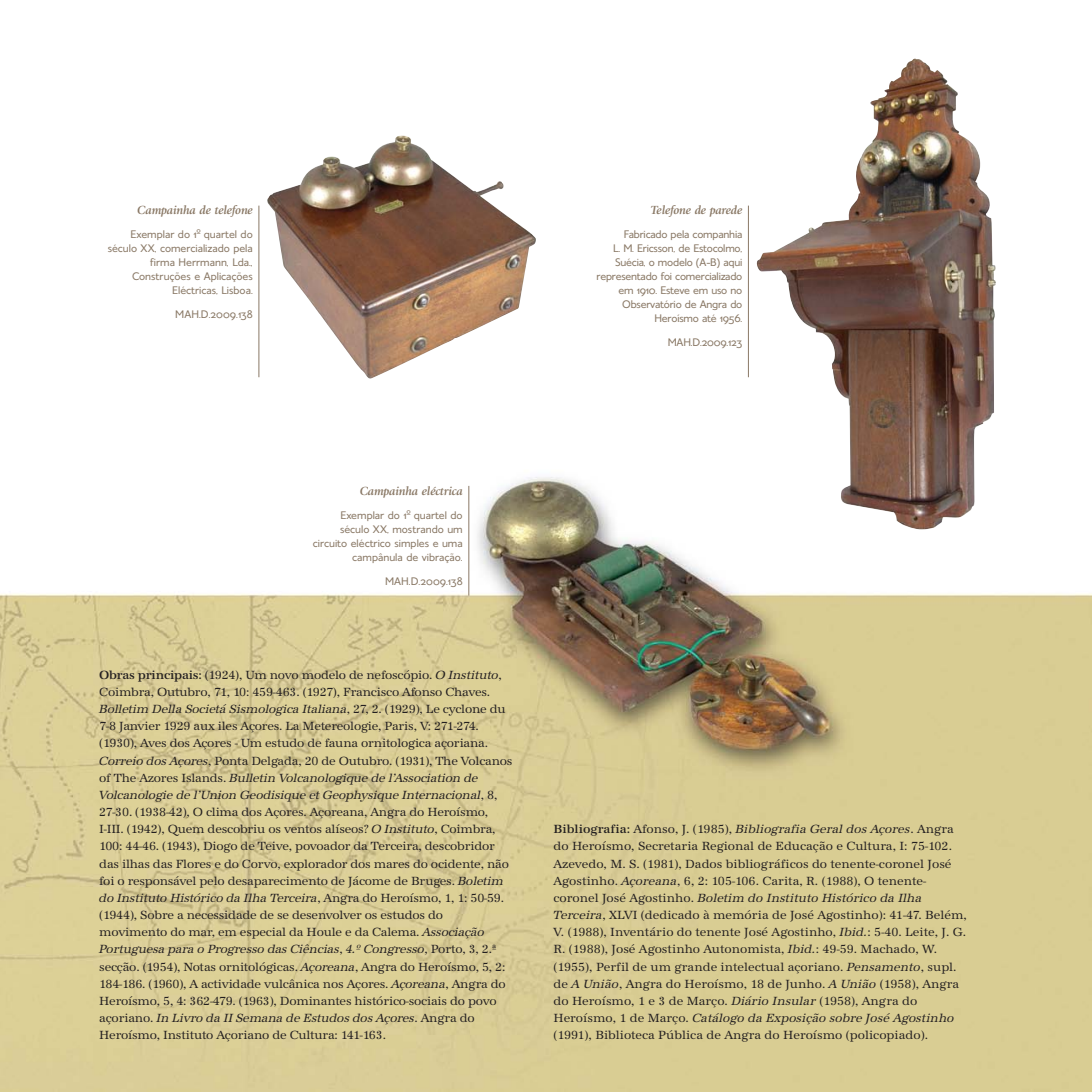
<style>
.page{position:relative;width:1092px;height:1092px;background:#fff}
.page>*{position:absolute;margin:0;border:0;box-sizing:border-box;transform-origin:0 0}
.t1{font:12.25px/17.2px "URW Antiqua T";letter-spacing:-.015em;color:#231f20}
.t2{font:12.25px/17.2px "URW Antiqua T Regu Obli";letter-spacing:-.015em;color:#231f20}
.t3{font:italic 700 12.25px "Giovanni";letter-spacing:-.015em;color:#8a7966}
.t4{font:11.38px/14px "Esans Alt";color:#8a7966;text-align:right}
.t5{font:11.38px/14px "Esans Alt";letter-spacing:-.02em;color:#8a7966;text-align:right}
.s1{font-family:"Futura"}
.s2{font-weight:500}
.s3{font-family:"URW Antiqua T Regu Obli"}
.s4{font-family:"URW Antiqua T"}
.s5{font-family:"URW Antiqua T";font-weight:500}
</style>
<div class="page">
<img style="left:0;top:205px;width:1091px;height:886px">
<img style="left:267px;top:135px;width:269px;height:244px">
<img style="left:756px;top:58px;width:239px;height:472px">
<hr style="left:748px;top:205px;width:1px;height:172px;background:#8a7966">
<hr style="left:258px;top:205px;width:1px;height:172px;background:#8a7966">
<hr style="left:468px;top:486px;width:1px;height:109px;background:#8a7966">
<p class="t3" style="left:137px;top:205px;width:117px">Campainha de telefone</p>
<p class="t4" style="left:108px;top:228px;width:147px">Exemplar do 1<span class="s1">º</span> quartel do século XX, comercializado pela firma Herrmann, Lda.,<br>Construções e Aplicações<br>Eléctricas, Lisboa.</p>
<p class="t4" style="left:175px;top:308px;width:79px">MAH.D.2009.138</p>
<p class="t3" style="left:651px;top:205px;width:93px">Telefone de parede</p>
<p class="t5" style="left:596px;top:228px;width:147px">Fabricado pela companhia<br>L. M. Ericsson, de Estocolmo,<br>Suécia, o modelo (A-B) aqui representado foi comercializado em 1910. Esteve em uso no<br>Observatório de Angra do<br>Heroísmo até 1956.</p>
<p class="t5" style="left:667px;top:336px;width:76px">MAH.D.2009.123</p>
<p class="t3" style="left:359px;top:486px;width:105px">Campainha eléctrica</p>
<p class="t4" style="left:313px;top:509px;width:151px">Exemplar do 1<span class="s1">º</span> quartel do século XX, mostrando um circuito eléctrico simples e uma campânula de vibração.</p>
<p class="t4" style="left:385px;top:575px;width:79px">MAH.D.2009.138</p>
<p class="t1" style="left:99px;top:666px;width:404px"><span class="s2">Obras principais:</span> (1924), Um novo modelo de nefoscópio. <span class="s3">O Instituto</span>,<br>Coimbra, Outubro, 71, 10: 459-463. (1927), Francisco Afonso Chaves.</p>
<p class="t2" style="left:99px;top:700px;width:408px">Bolletim Della Societá Sismologica Italiana<span class="s4">, 27, 2. (1929), Le cyclone du</span></p>
<p class="t1" style="left:99px;top:717px;width:415px">7-8 Janvier 1929 aux iles Açores. La Metereologie, Paris, V: 271-274. (1930), Aves dos Açores - Um estudo de fauna ornitologica açoriana.<br><span class="s3">Correio dos Açores</span>, Ponta Delgada, 20 de Outubro. (1931), The Volcanos</p>
<p class="t2" style="left:99px;top:769px;width:399px"><span class="s4">of The Azores Islands.</span> Bulletin Volcanologique de l’Association de<br>Volcanologie de l’Union Geodisique et Geophysique Internacional<span class="s4">, 8,</span></p>
<p class="t1" style="left:99px;top:803px;width:411px">27-30. (1938-42), O clima dos Açores. Açoreana, Angra do Heroísmo, I-III. (1942), Quem descobriu os ventos alíseos? <span class="s3">O Instituto</span>, Coimbra, 100: 44-46. (1943), Diogo de Teive, povoador da Terceira, descobridor das ilhas das Flores e do Corvo, explorador dos mares do ocidente, não foi o responsável pelo desaparecimento de Jácome de Bruges. <span class="s3">Boletim</span></p>
<p class="t2" style="left:99px;top:889px;width:406px">do Instituto Histórico da Ilha Terceira<span class="s4">, Angra do Heroísmo, 1, 1: 50-59.</span></p>
<p class="t1" style="left:99px;top:906px;width:387px">(1944), Sobre a necessidade de se desenvolver os estudos do movimento do mar, em especial da Houle e da Calema. <span class="s3">Associação</span></p>
<p class="t2" style="left:99px;top:940px;width:399px">Portuguesa para o Progresso das Ciências<span class="s4">,</span> 4.º Congresso<span class="s4">, Porto, 3, 2.ª</span></p>
<p class="t1" style="left:99px;top:957px;width:408px;text-align:justify">secção. (1954), Notas ornitológicas. <span class="s3">Açoreana</span>, Angra do Heroísmo, 5, 2:<br>184-186. (1960), A actividade vulcânica nos Açores. <span class="s3">Açoreana</span>, Angra do Heroísmo, 5, 4: 362-479. (1963), Dominantes histórico-sociais do povo</p>
<p class="t2" style="left:99px;top:1009px;width:377px"><span class="s4">açoriano.</span> In Livro da II Semana de Estudos dos Açores<span class="s4">. Angra do</span></p>
<p class="t1" style="left:99px;top:1026px;width:288px">Heroísmo, Instituto Açoriano de Cultura: 141-163.</p>
<p class="t2" style="left:553px;top:820px;width:402px"><span class="s5">Bibliografia:</span> <span class="s4">Afonso, J. (1985),</span> Bibliografia Geral dos Açores<span class="s4">. Angra</span></p>
<p class="t1" style="left:553px;top:837px;width:400px;text-align:justify">do Heroísmo, Secretaria Regional de Educação e Cultura, I: 75-102.<br>Azevedo, M. S. (1981), Dados bibliográficos do tenente-coronel José Agostinho. <span class="s3">Açoreana</span>, 6, 2: 105-106. Carita, R. (1988), O tenente-</p>
<p class="t2" style="left:553px;top:889px;width:370px"><span class="s4">coronel José Agostinho.</span> Boletim do Instituto Histórico da Ilha</p>
<p class="t1" style="left:553px;top:906px;width:415px"><span class="s3">Terceira</span>, XLVI (dedicado à memória de José Agostinho): 41-47. Belém, V. (1988), Inventário do tenente José Agostinho, <span class="s3">Ibid.</span>: 5-40. Leite, J. G.<br>R. (1988), José Agostinho Autonomista, <span class="s3">Ibid.</span>: 49-59. Machado, W. (1955), Perfil de um grande intelectual açoriano. <span class="s3">Pensamento</span>, supl. de <span class="s3">A União</span>, Angra do Heroísmo, 18 de Junho. <span class="s3">A União</span> (1958), Angra do Heroísmo, 1 e 3 de Março. <span class="s3">Diário Insular</span> (1958), Angra do</p>
<p class="t2" style="left:553px;top:1009px;width:402px"><span class="s4">Heroísmo, 1 de Março.</span> Catálogo da Exposição sobre José Agostinho</p>
<p class="t1" style="left:553px;top:1026px;width:376px">(1991), Biblioteca Pública de Angra do Heroísmo (policopiado).</p>
</div>
